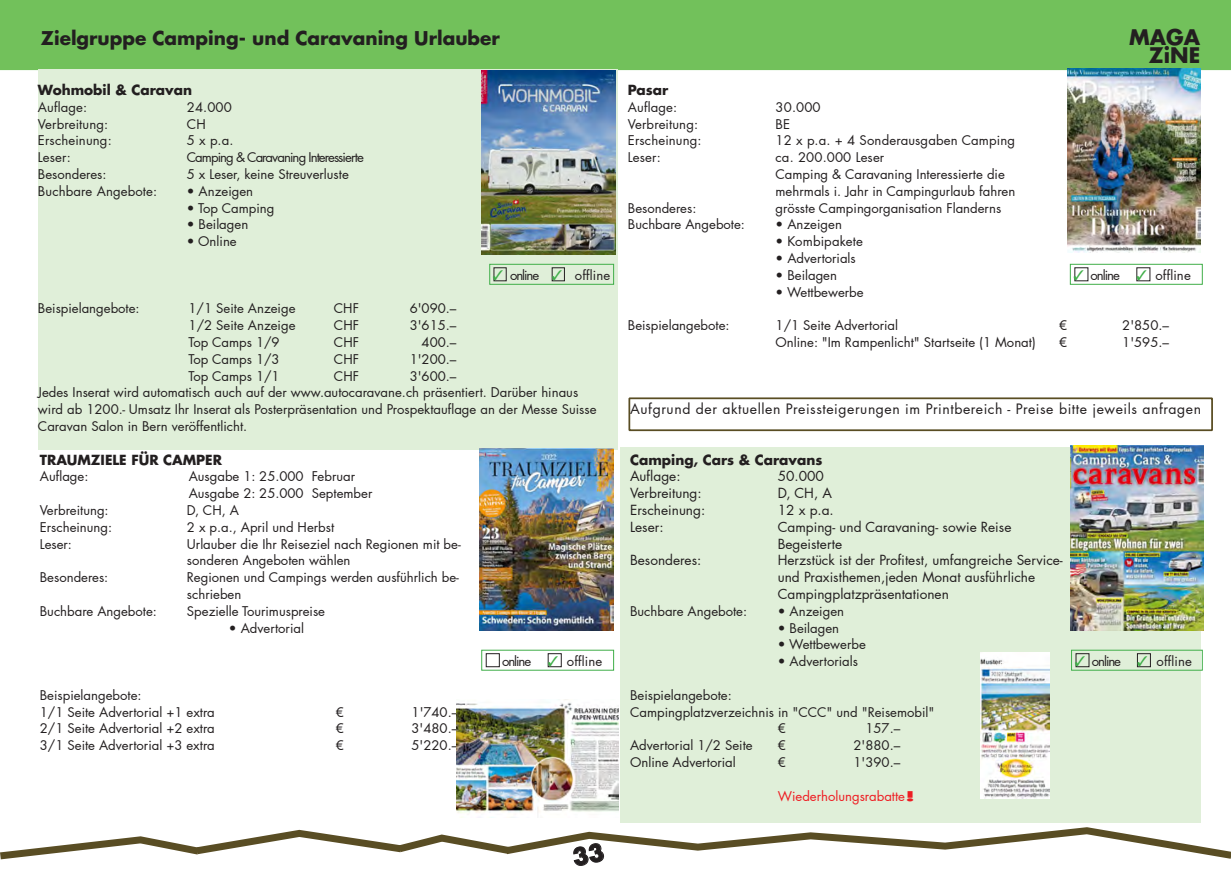
<style>
.page{position:relative;width:1231px;height:883px;background:#fff}
.page>*{position:absolute;margin:0;border:0;box-sizing:border-box;transform-origin:0 0}
.t1{font:700 21px/17.5px "Futura LT Pro";color:#231f20;text-align:right}
.t2{font:700 18.55px "Futura LT Pro";color:#231f20}
.t3{font:14px "Futura LT Pro";letter-spacing:.04em;color:#231f20}
.t4{font:13.65px/16.8px "Futura LT Pro";color:#231f20}
.t5{font:700 13.65px "Futura LT Pro";color:#231f20}
.t6{font:13.12px/16.8px "Futura LT Pro";color:#231f20}
.t7{font:13.12px "Futura LT Pro";letter-spacing:-.08em;color:#231f20}
.t8{font:13.12px "Futura LT Pro";letter-spacing:-.07em;color:#231f20}
.t9{font:13.12px "Futura LT Pro";color:#ee1d23}
.s1{color:#40ae49}
.s2{font-weight:700}
</style>
<div class="page">
<div style="left:0;top:0;width:1230px;height:70px;background:#72c15b"></div>
<div style="left:620px;top:447px;width:580px;height:376px;background:#e0efd9"></div>
<div style="left:38px;top:69px;width:579px;height:381px;background:#e0efd9"></div>
<img style="left:1070px;top:446px;width:133px;height:184px">
<div style="left:1070px;top:650px;width:132px;height:21px;border:1px solid #40ae49"></div>
<div style="left:1075px;top:653px;width:14px;height:14px;border:1px solid #231f20"></div>
<div style="left:1136px;top:653px;width:14px;height:14px;border:1px solid #231f20"></div>
<div style="left:481px;top:650px;width:133px;height:21px;border:1px solid #40ae49"></div>
<div style="left:485px;top:653px;width:14px;height:14px;border:1px solid #231f20"></div>
<div style="left:547px;top:653px;width:14px;height:14px;border:1px solid #231f20"></div>
<div style="left:1069px;top:264px;width:133px;height:21px;border:1px solid #40ae49"></div>
<img style="left:1067px;top:68px;width:133px;height:184px">
<img style="left:480px;top:448px;width:133px;height:183px">
<img style="left:980px;top:653px;width:69px;height:146px">
<img style="left:456px;top:702px;width:163px;height:111px">
<img style="left:481px;top:70px;width:134px;height:184px">
<div style="left:489px;top:264px;width:125px;height:21px;border:1px solid #40ae49"></div>
<div style="left:493px;top:267px;width:13px;height:14px;border:1px solid #231f20"></div>
<div style="left:551px;top:267px;width:14px;height:14px;border:1px solid #231f20"></div>
<div style="left:628px;top:397px;width:584px;height:34px;border:2px solid #594d23"></div>
<svg style="left:0;top:827px;width:1230px;height:33px"></svg>
<svg style="left:493px;top:270px;width:10px;height:10px"></svg>
<h2 class="t2" style="left:41px;top:23px;width:460px">Zielgruppe Camping- und Caravaning Urlauber</h2>
<h1 class="t1" style="left:1129px;top:28px;width:72px">MAGA<br>ZiNE</h1>
<p class="t5" style="left:38px;top:79px;width:156px">Wohmobil &amp; Caravan</p>
<p class="t6" style="left:38px;top:98px;width:51px">Auflage:</p>
<p class="t6" style="left:187px;top:98px;width:47px">24.000</p>
<p class="t6" style="left:38px;top:115px;width:72px">Verbreitung:</p>
<p class="t6" style="left:187px;top:115px;width:20px">CH</p>
<p class="t6" style="left:38px;top:132px;width:75px">Erscheinung:</p>
<p class="t6" style="left:187px;top:132px;width:48px">5 x p.a.</p>
<p class="t6" style="left:38px;top:149px;width:34px">Leser:</p>
<p class="t8" style="left:187px;top:148px;width:178px">Camping &amp; Caravaning Interessierte</p>
<p class="t6" style="left:38px;top:166px;width:70px">Besonderes:</p>
<p class="t6" style="left:187px;top:166px;width:163px">5 x Leser, keine Streuverluste</p>
<p class="t6" style="left:38px;top:182px;width:121px">Buchbare Angebote:</p>
<p class="t6" style="left:187px;top:182px;width:68px">• Anzeigen</p>
<p class="t6" style="left:187px;top:199px;width:89px">• Top Camping</p>
<p class="t6" style="left:187px;top:216px;width:63px">• Beilagen</p>
<p class="t6" style="left:187px;top:233px;width:51px">• Online</p>
<p class="t5" style="left:628px;top:79px;width:42px">Pasar</p>
<p class="t6" style="left:628px;top:98px;width:51px">Auflage:</p>
<p class="t6" style="left:775px;top:98px;width:47px">30.000</p>
<p class="t6" style="left:628px;top:115px;width:72px">Verbreitung:</p>
<p class="t6" style="left:775px;top:115px;width:16px">BE</p>
<p class="t6" style="left:628px;top:132px;width:75px">Erscheinung:</p>
<p class="t6" style="left:775px;top:132px;width:241px">12 x p.a. + 4 Sonderausgaben Camping</p>
<p class="t6" style="left:628px;top:149px;width:34px">Leser:</p>
<p class="t6" style="left:775px;top:149px;width:241px">ca. 200.000 Leser<br>Camping &amp; Caravaning Interessierte die mehrmals i. Jahr in Campingurlaub fahren</p>
<p class="t6" style="left:628px;top:199px;width:70px">Besonderes:</p>
<p class="t6" style="left:775px;top:199px;width:227px">grösste Campingorganisation Flanderns</p>
<p class="t6" style="left:628px;top:216px;width:118px">Buchbare Angebote:</p>
<p class="t6" style="left:775px;top:216px;width:68px">• Anzeigen</p>
<p class="t6" style="left:775px;top:233px;width:89px">• Kombipakete</p>
<p class="t6" style="left:775px;top:250px;width:82px">• Advertorials</p>
<p class="t6" style="left:775px;top:266px;width:63px">• Beilagen</p>
<p class="t6" style="left:775px;top:283px;width:90px">• Wettbewerbe</p>
<p class="t6" style="left:628px;top:317px;width:103px">Beispielangebote:</p>
<p class="t6" style="left:775px;top:317px;width:124px">1/1 Seite Advertorial</p>
<p class="t6" style="left:1059px;top:317px;width:10px">€</p>
<p class="t6" style="left:1122px;top:317px;width:48px">2'850.–</p>
<p class="t6" style="left:775px;top:334px;width:262px">Online: "Im Rampenlicht" Startseite (1 Monat)</p>
<p class="t6" style="left:1059px;top:334px;width:10px">€</p>
<p class="t6" style="left:1122px;top:334px;width:48px">1'595.–</p>
<p class="t6" style="left:510px;top:266px;width:54px">online <span class="s1">✓</span></p>
<p class="t6" style="left:574px;top:266px;width:37px">offline</p>
<p class="t7" style="left:1073px;top:266px;width:119px"><span class="s1">✓</span> online <span class="s1">✓</span> offline</p>
<p class="t6" style="left:38px;top:300px;width:103px">Beispielangebote:</p>
<p class="t6" style="left:188px;top:300px;width:108px">1/1 Seite Anzeige</p>
<p class="t6" style="left:334px;top:300px;width:27px">CHF</p>
<p class="t6" style="left:409px;top:300px;width:48px">6'090.–</p>
<p class="t6" style="left:188px;top:317px;width:108px">1/2 Seite Anzeige</p>
<p class="t6" style="left:334px;top:317px;width:27px">CHF</p>
<p class="t6" style="left:409px;top:317px;width:48px">3'615.–</p>
<p class="t6" style="left:188px;top:334px;width:93px">Top Camps 1/9</p>
<p class="t6" style="left:334px;top:334px;width:27px">CHF</p>
<p class="t6" style="left:421px;top:334px;width:36px">400.–</p>
<p class="t6" style="left:188px;top:350px;width:93px">Top Camps 1/3</p>
<p class="t6" style="left:334px;top:350px;width:27px">CHF</p>
<p class="t6" style="left:409px;top:350px;width:48px">1'200.–</p>
<p class="t6" style="left:188px;top:367px;width:93px">Top Camps 1/1</p>
<p class="t6" style="left:334px;top:367px;width:27px">CHF</p>
<p class="t6" style="left:38px;top:367px;width:560px;text-indent:372px">3'600.–<br>Jedes Inserat wird automatisch auch auf der www.autocaravane.ch präsentiert. Darüber hinaus wird ab 1200.- Umsatz Ihr Inserat als Posterpräsentation und Prospektauflage an der Messe Suisse Caravan Salon in Bern veröffentlicht.</p>
<p class="t3" style="left:630px;top:400px;width:572px">Aufgrund der aktuellen Preissteigerungen im Printbereich - Preise bitte jeweils anfragen</p>
<p class="t5" style="left:40px;top:449px;width:184px">TRAUMZIELE FÜR CAMPER</p>
<p class="t6" style="left:40px;top:468px;width:50px">Auflage:</p>
<p class="t6" style="left:189px;top:468px;width:185px">Ausgabe 1: 25.000 Februar<br>Ausgabe 2: 25.000 September</p>
<p class="t6" style="left:40px;top:502px;width:70px">Verbreitung:</p>
<p class="t6" style="left:187px;top:502px;width:54px">D, CH, A</p>
<p class="t6" style="left:40px;top:518px;width:74px">Erscheinung:</p>
<p class="t6" style="left:187px;top:518px;width:149px">2 x p.a., April und Herbst</p>
<p class="t6" style="left:40px;top:535px;width:34px">Leser:</p>
<p class="t6" style="left:187px;top:535px;width:275px">Urlauber die Ihr Reiseziel nach Regionen mit be&shy;sonderen Angeboten wählen</p>
<p class="t6" style="left:40px;top:569px;width:70px">Besonderes:</p>
<p class="t6" style="left:187px;top:569px;width:273px">Regionen und Campings werden ausführlich be&shy;schrieben</p>
<p class="t6" style="left:40px;top:602px;width:118px">Buchbare Angebote:</p>
<p class="t6" style="left:187px;top:602px;width:140px">Spezielle Tourimuspreise</p>
<p class="t6" style="left:229px;top:619px;width:77px">• Advertorial</p>
<p class="t6" style="left:40px;top:686px;width:176px">Beispielangebote:<br>1/1 Seite Advertorial +1 extra</p>
<p class="t6" style="left:336px;top:703px;width:10px">€</p>
<p class="t6" style="left:411px;top:703px;width:48px">1'740.–</p>
<p class="t6" style="left:40px;top:720px;width:176px">2/1 Seite Advertorial +2 extra</p>
<p class="t6" style="left:336px;top:720px;width:10px">€</p>
<p class="t6" style="left:411px;top:720px;width:48px">3'480.–</p>
<p class="t6" style="left:40px;top:737px;width:176px">3/1 Seite Advertorial +3 extra</p>
<p class="t6" style="left:336px;top:737px;width:10px">€</p>
<p class="t6" style="left:411px;top:737px;width:48px">5'220.–</p>
<p class="t5" style="left:630px;top:449px;width:194px">Camping, Cars &amp; Caravans</p>
<p class="t4" style="left:630px;top:468px;width:52px">Auflage:</p>
<p class="t4" style="left:777px;top:468px;width:48px">50.000</p>
<p class="t4" style="left:630px;top:485px;width:73px">Verbreitung:</p>
<p class="t4" style="left:777px;top:485px;width:56px">D, CH, A</p>
<p class="t4" style="left:630px;top:501px;width:77px">Erscheinung:</p>
<p class="t4" style="left:777px;top:501px;width:58px">12 x p.a.</p>
<p class="t4" style="left:630px;top:518px;width:35px">Leser:</p>
<p class="t4" style="left:777px;top:518px;width:235px">Camping- und Caravaning- sowie Reise<br>Begeisterte</p>
<p class="t4" style="left:630px;top:552px;width:73px">Besonderes:</p>
<p class="t4" style="left:777px;top:552px;width:286px">Herzstück ist der Profitest, umfangreiche Service&shy;und Praxisthemen,jeden Monat ausführliche<br>Campingplatzpräsentationen</p>
<p class="t6" style="left:630px;top:602px;width:118px">Buchbare Angebote:</p>
<p class="t6" style="left:777px;top:602px;width:68px">• Anzeigen</p>
<p class="t6" style="left:777px;top:619px;width:63px">• Beilagen</p>
<p class="t6" style="left:777px;top:636px;width:90px">• Wettbewerbe</p>
<p class="t6" style="left:777px;top:653px;width:82px">• Advertorials</p>
<p class="t6" style="left:630px;top:686px;width:103px">Beispielangebote:</p>
<p class="t6" style="left:630px;top:703px;width:306px">Campingplatzverzeichnis in "CCC" und "Reisemobil"</p>
<p class="t6" style="left:777px;top:720px;width:10px">€</p>
<p class="t6" style="left:865px;top:720px;width:36px">157.–</p>
<p class="t6" style="left:630px;top:737px;width:124px">Advertorial 1/2 Seite</p>
<p class="t6" style="left:777px;top:737px;width:10px">€</p>
<p class="t6" style="left:853px;top:737px;width:48px">2'880.–</p>
<p class="t6" style="left:630px;top:754px;width:107px">Online Advertorial</p>
<p class="t6" style="left:777px;top:754px;width:10px">€</p>
<p class="t6" style="left:853px;top:754px;width:48px">1'390.–</p>
<p class="t9" style="left:777px;top:787px;width:139px">Wiederholungsrabatte<span class="s2">!</span></p>
<p class="t7" style="left:502px;top:652px;width:102px">online <span class="s1">✓</span> offline</p>
<p class="t7" style="left:1074px;top:652px;width:119px"><span class="s1">✓</span> online <span class="s1">✓</span> offline</p>
</div>
